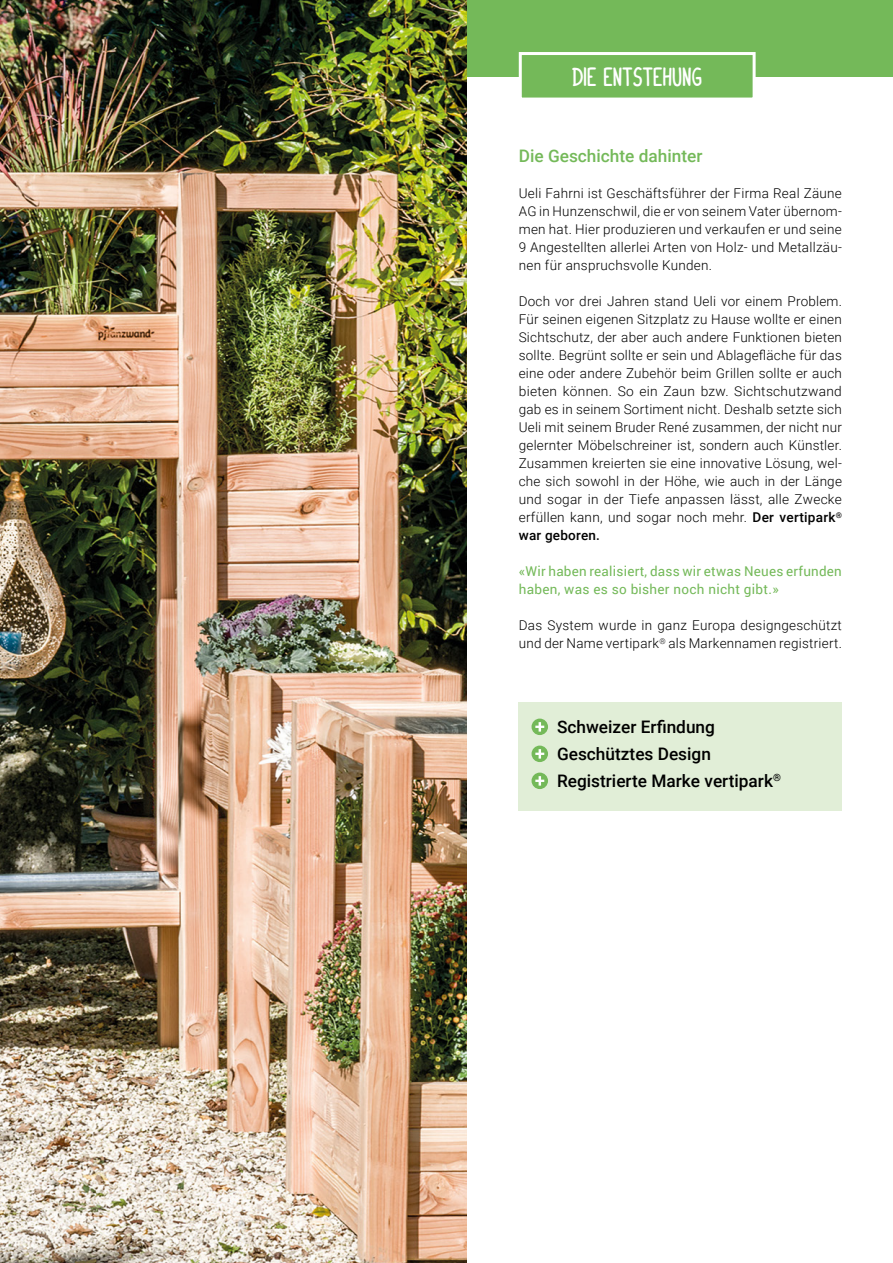
<style>
.page{position:relative;width:893px;height:1263px;background:#fff}
.page>*{position:absolute;margin:0;border:0;box-sizing:border-box;transform-origin:0 0}
.t1{font:27px "Milk Run";color:#fff}
.t2{font:500 17.25px/27px "Roboto";color:#000}
.t3{font:500 17.25px "Roboto";color:#74b959}
.t4{font:300 13.5px/18px "Roboto";letter-spacing:.02em;color:#000;text-align:justify}
.t5{font:13.5px/18px "Roboto";letter-spacing:.02em;color:#74b959}
.s1{font-weight:500}
</style>
<div class="page">
<img style="left:0;top:0;width:468px;height:1263px">
<div style="left:468px;top:0;width:425px;height:76px;background:#74b959"></div>
<svg style="left:517px;top:52px;width:240px;height:46px"></svg>
<div style="left:519px;top:702px;width:323px;height:108px;background:#e1eed7"></div>
<svg style="left:531px;top:718px;width:17px;height:17px"></svg>
<svg style="left:535px;top:722px;width:9px;height:10px"></svg>
<svg style="left:531px;top:745px;width:17px;height:17px"></svg>
<svg style="left:535px;top:749px;width:9px;height:10px"></svg>
<svg style="left:531px;top:772px;width:17px;height:17px"></svg>
<svg style="left:535px;top:776px;width:9px;height:10px"></svg>
<h1 class="t1" style="left:572px;top:67px;width:132px">DIE ENTSTEHUNG</h1>
<p class="t3" style="left:519px;top:144px;width:185px">Die Geschichte dahinter</p>
<p class="t4" style="left:519px;top:184px;width:325px">Ueli Fahrni ist Geschäftsführer der Firma Real Zäune AG in Hunzenschwil, die er von seinem Vater übernom&shy;men hat. Hier produzieren und verkaufen er und seine 9 Angestellten allerlei Arten von Holz- und Metallzäu&shy;nen für anspruchsvolle Kunden.</p>
<p class="t4" style="left:519px;top:292px;width:325px">Doch vor drei Jahren stand Ueli vor einem Problem.<br>Für seinen eigenen Sitzplatz zu Hause wollte er einen Sichtschutz, der aber auch andere Funktionen bieten sollte. Begrünt sollte er sein und Ablagefläche für das eine oder andere Zubehör beim Grillen sollte er auch bieten können. So ein Zaun bzw. Sichtschutzwand gab es in seinem Sortiment nicht. Deshalb setzte sich Ueli mit seinem Bruder René zusammen, der nicht nur gelernter Möbelschreiner ist, sondern auch Künstler.<br>Zusammen kreierten sie eine innovative Lösung, wel&shy;che sich sowohl in der Höhe, wie auch in der Länge und sogar in der Tiefe anpassen lässt, alle Zwecke erfüllen kann, und sogar noch mehr. <span class="s1">Der vertipark</span><sup>® </sup><span class="s1">war geboren.</span></p>
<p class="t5" style="left:519px;top:562px;width:325px">«Wir haben realisiert, dass wir etwas Neues erfunden haben, was es so bisher noch nicht gibt.»</p>
<p class="t4" style="left:519px;top:616px;width:325px">Das System wurde in ganz Europa designgeschützt und der Name vertipark<sup>®</sup> als Markennamen registriert.</p>
<p class="t2" style="left:557px;top:713px;width:225px">Schweizer Erfindung<br>Geschütztes Design<br>Registrierte Marke vertipark<sup>®</sup></p>
</div>
